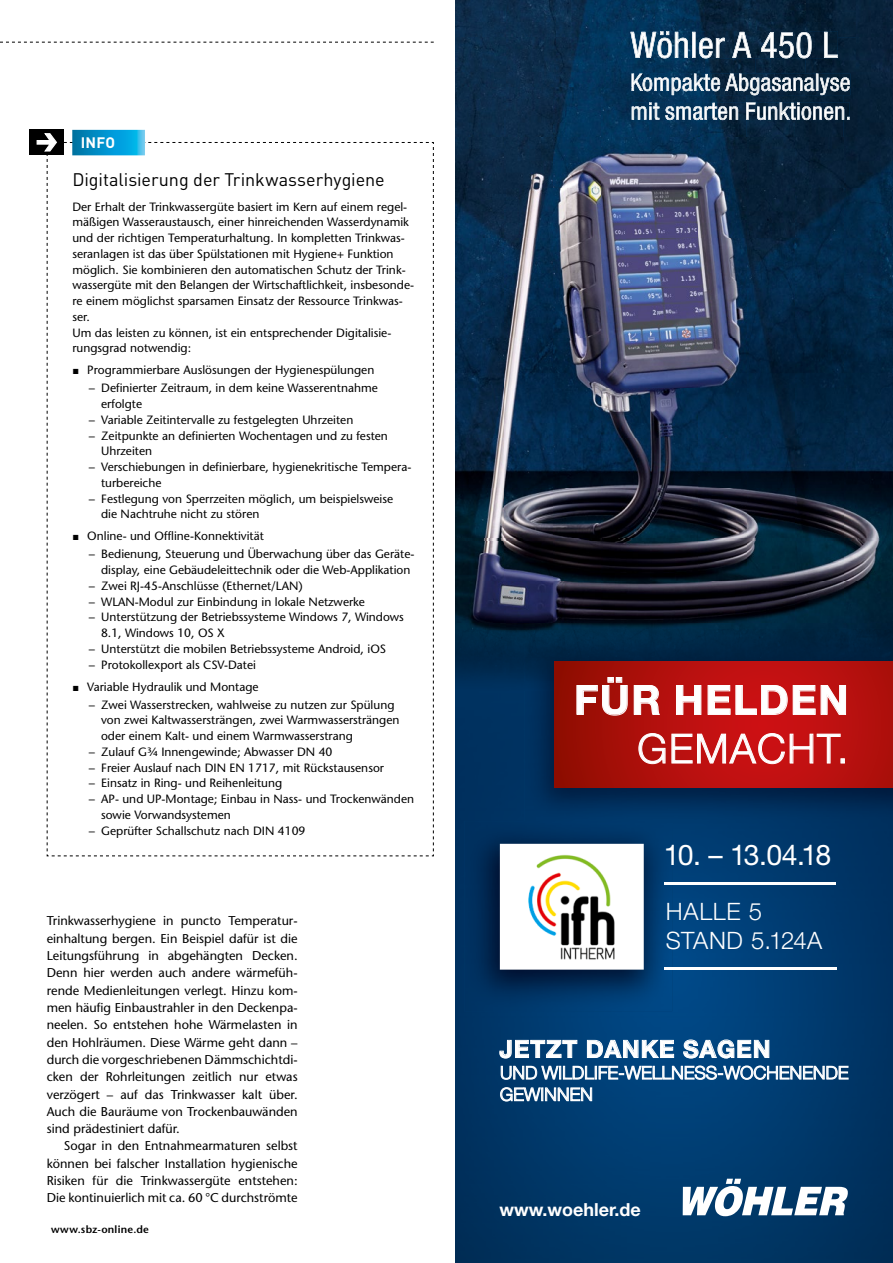
<style>
.page{position:relative;width:893px;height:1263px;background:#fff}
.page>*{position:absolute;margin:0;border:0;box-sizing:border-box;transform-origin:0 0}
.t1{font:700 40.5px "Helvetica Neue LT";letter-spacing:.04em;color:#fff}
.t2{font:300 40.5px "Helvetica Neue LT";letter-spacing:.04em;color:#fff}
.t3{font:28.5px "Helvetica Neue LT";letter-spacing:-.07em;color:#fff}
.t4{font:300 24px/28.8px "Helvetica Neue LT";letter-spacing:.025em;color:#fff}
.t5{font:700 24px "Helvetica Neue LT";letter-spacing:.04em;color:#fff}
.t6{font:300 18px/21.6px "Helvetica Neue LT";color:#fff}
.t7{font:18px "DIN Pro";letter-spacing:-.005em;color:#000}
.t8{font:700 18px "Helvetica Neue LT";color:#fff}
.t9{font:700 15px "DIN Pro";color:#fff}
.t10{font:500 12.75px/17.2px "Stone Sans Std";color:#000;text-align:justify}
.t11{font:500 12px/15.8px "Stone Sans Std";color:#000}
.t12{font:600 10.5px "Stone Sans Std";letter-spacing:.02em;color:#000}
</style>
<div class="page">
<svg style="left:0;top:42px;width:434px;height:1px"></svg>
<svg style="left:72px;top:130px;width:73px;height:3px"></svg>
<div style="left:30px;top:130px;width:34px;height:25px;background:#000"></div>
<svg style="left:36px;top:133px;width:398px;height:723px"></svg>
<img style="left:455px;top:622px;width:437px;height:8px">
<img style="left:455px;top:690px;width:438px;height:573px">
<img style="left:455px;top:656px;width:69px;height:34px">
<svg style="left:892px;top:622px;width:1px;height:20px"></svg>
<img style="left:601px;top:630px;width:291px;height:12px">
<div style="left:455px;top:630px;width:146px;height:26px;background:#002947"></div>
<img style="left:524px;top:680px;width:369px;height:143px">
<img style="left:810px;top:642px;width:83px;height:19px">
<img style="left:524px;top:656px;width:286px;height:24px">
<div style="left:524px;top:642px;width:368px;height:14px;background:#002443"></div>
<svg style="left:555px;top:661px;width:338px;height:126px;background:#b00f0c"></svg>
<svg style="left:683px;top:1179px;width:165px;height:37px"></svg>
<svg style="left:577px;top:677px;width:51px;height:39px;background:#ad322a"></svg>
<svg style="left:634px;top:685px;width:26px;height:30px"></svg>
<svg style="left:676px;top:685px;width:25px;height:30px"></svg>
<svg style="left:708px;top:685px;width:138px;height:30px;background:#ce3a3b"></svg>
<svg style="left:638px;top:733px;width:27px;height:31px"></svg>
<svg style="left:671px;top:733px;width:174px;height:31px;background:#cd3b3c"></svg>
<img style="left:464px;top:821px;width:208px;height:190px">
<img style="left:524px;top:821px;width:148px;height:2px">
<svg style="left:500px;top:844px;width:144px;height:126px"></svg>
<img style="left:509px;top:853px;width:125px;height:108px">
<hr style="left:664px;top:883px;width:172px;height:2px;background:#fff">
<hr style="left:664px;top:967px;width:172px;height:3px;background:#fff">
<svg style="left:499px;top:1040px;width:78px;height:18px"></svg>
<svg style="left:587px;top:1040px;width:87px;height:18px;background:#4979a3"></svg>
<svg style="left:683px;top:1039px;width:86px;height:19px;background:#4878a1"></svg>
<svg style="left:500px;top:1064px;width:349px;height:39px;background:#31638f"></svg>
<img style="left:806px;top:0;width:87px;height:87px">
<img style="left:655px;top:0;width:151px;height:31px">
<img style="left:455px;top:0;width:200px;height:87px">
<img style="left:655px;top:58px;width:151px;height:15px">
<img style="left:856px;top:87px;width:37px;height:51px">
<svg style="left:605px;top:73px;width:251px;height:15px"></svg>
<img style="left:455px;top:87px;width:150px;height:1px">
<img style="left:892px;top:138px;width:1px;height:484px">
<img style="left:843px;top:88px;width:49px;height:534px">
<img style="left:649px;top:95px;width:194px;height:43px">
<img style="left:455px;top:88px;width:194px;height:50px">
<img style="left:455px;top:138px;width:388px;height:484px">
<img style="left:455px;top:539px;width:437px;height:1px">
<img style="left:631px;top:31px;width:207px;height:27px">
<img style="left:631px;top:73px;width:192px;height:22px">
<img style="left:756px;top:91px;width:94px;height:4px">
<img style="left:632px;top:74px;width:218px;height:17px">
<img style="left:632px;top:102px;width:218px;height:18px">
<img style="left:649px;top:102px;width:195px;height:18px">
<p class="t9" style="left:81px;top:133px;width:36px">INFO</p>
<h3 class="t7" style="left:72px;top:168px;width:314px">Digitalisierung der Trinkwasserhygiene</h3>
<p class="t11" style="left:72px;top:199px;width:343px">Der Erhalt der Trinkwassergüte basiert im Kern auf einem regel&shy;mäßigen Wasseraustausch, einer hinreichenden Wasserdynamik und der richtigen Temperaturhaltung. In kompletten Trinkwas&shy;seranlagen ist das über Spülstationen mit Hygiene+ Funktion möglich. Sie kombinieren den automatischen Schutz der Trink&shy;wassergüte mit den Belangen der Wirtschaftlichkeit, insbesonde&shy;re einem möglichst sparsamen Einsatz der Ressource Trinkwas&shy;ser.<br>Um das leisten zu können, ist ein entsprechender Digitalisie&shy;rungsgrad notwendig:</p>
<p class="t11" style="left:72px;top:361px;width:307px;line-height:17.9px;text-align:right">▪ Programmierbare Auslösungen der Hygienespülungen − Definierter Zeitraum, in dem keine Wasserentnahme</p>
<p class="t11" style="left:101px;top:396px;width:43px">erfolgte</p>
<p class="t11" style="left:88px;top:412px;width:267px">− Variable Zeitintervalle zu festgelegten Uhrzeiten</p>
<p class="t11" style="left:88px;top:428px;width:301px">− Zeitpunkte an definierten Wochentagen und zu festen</p>
<p class="t11" style="left:101px;top:443px;width:53px">Uhrzeiten</p>
<p class="t11" style="left:88px;top:459px;width:324px">− Verschiebungen in definierbare, hygienekritische Tempera-</p>
<p class="t11" style="left:101px;top:475px;width:62px">turbereiche</p>
<p class="t11" style="left:88px;top:490px;width:306px">− Festlegung von Sperrzeiten möglich, um beispielsweise</p>
<p class="t11" style="left:101px;top:506px;width:160px">die Nachtruhe nicht zu stören</p>
<p class="t11" style="left:88px;top:527px;width:328px;line-height:17.9px;text-indent:-16px">▪ Online- und Offline-Konnektivität<br>− Bedienung, Steuerung und Überwachung über das Geräte-</p>
<p class="t11" style="left:101px;top:562px;width:311px">display, eine Gebäudeleittechnik oder die Web-Applikation</p>
<p class="t11" style="left:88px;top:578px;width:216px">− Zwei RJ-45-Anschlüsse (Ethernet/LAN)</p>
<p class="t11" style="left:88px;top:593px;width:278px">− WLAN-Modul zur Einbindung in lokale Netzwerke</p>
<p class="t11" style="left:88px;top:609px;width:317px">− Unterstützung der Betriebssysteme Windows 7, Windows</p>
<p class="t11" style="left:101px;top:625px;width:125px">8.1, Windows 10, OS X</p>
<p class="t11" style="left:88px;top:641px;width:299px">− Unterstützt die mobilen Betriebssysteme Android, iOS</p>
<p class="t11" style="left:88px;top:656px;width:169px">− Protokollexport als CSV-Datei</p>
<p class="t11" style="left:88px;top:678px;width:308px;line-height:17.9px;text-indent:-16px">▪ Variable Hydraulik und Montage<br>− Zwei Wasserstrecken, wahlweise zu nutzen zur Spülung</p>
<p class="t11" style="left:101px;top:712px;width:300px">von zwei Kaltwassersträngen, zwei Warmwassersträngen</p>
<p class="t11" style="left:101px;top:728px;width:253px">oder einem Kalt- und einem Warmwasserstrang</p>
<p class="t11" style="left:88px;top:744px;width:246px">− Zulauf G¾ Innengewinde; Abwasser DN 40</p>
<p class="t11" style="left:88px;top:759px;width:297px">− Freier Auslauf nach DIN EN 1717, mit Rückstausensor</p>
<p class="t11" style="left:88px;top:775px;width:195px">− Einsatz in Ring- und Reihenleitung</p>
<p class="t11" style="left:88px;top:791px;width:327px">− AP- und UP-Montage; Einbau in Nass- und Trockenwänden</p>
<p class="t11" style="left:101px;top:807px;width:131px">sowie Vorwandsystemen</p>
<p class="t11" style="left:88px;top:822px;width:219px">− Geprüfter Schallschutz nach DIN 4109</p>
<p class="t10" style="left:47px;top:912px;width:252px">Trinkwasserhygiene in puncto Temperatur&shy;einhaltung bergen. Ein Beispiel dafür ist die Leitungsführung in abgehängten Decken.<br>Denn hier werden auch andere wärmefüh&shy;rende Medienleitungen verlegt. Hinzu kom&shy;men häufig Einbaustrahler in den Deckenpa&shy;neelen. So entstehen hohe Wärmelasten in den Hohlräumen. Diese Wärme geht dann – durch die vorgeschriebenen Dämmschichtdi&shy;cken der Rohrleitungen zeitlich nur etwas verzögert – auf das Trinkwasser kalt über.<br>Auch die Bauräume von Trockenbauwänden sind prädestiniert dafür.</p>
<p class="t10" style="left:47px;top:1137px;width:252px;text-indent:17px">Sogar in den Entnahmearmaturen selbst können bei falscher Installation hygienische Risiken für die Trinkwassergüte entstehen:<br>Die kontinuierlich mit ca. 60 °C durchströmte</p>
<p class="t12" style="left:51px;top:1223px;width:99px">www.sbz-online.de</p>
<h1 class="t1" style="left:574px;top:675px;width:276px">FÜR HELDEN</h1>
<h1 class="t2" style="left:637px;top:724px;width:212px">GEMACHT.</h1>
<h2 class="t3" style="left:664px;top:838px;width:169px">10. – 13.04.18</h2>
<h3 class="t4" style="left:666px;top:897px;width:158px">HALLE 5<br>STAND 5.124A</h3>
<h3 class="t5" style="left:500px;top:1034px;width:272px">JETZT DANKE SAGEN</h3>
<h3 class="t6" style="left:500px;top:1061px;width:350px">UND WILDLIFE-WELLNESS-WOCHENENDE<br>GEWINNEN</h3>
<h3 class="t8" style="left:500px;top:1198px;width:143px">www.woehler.de</h3>
</div>
